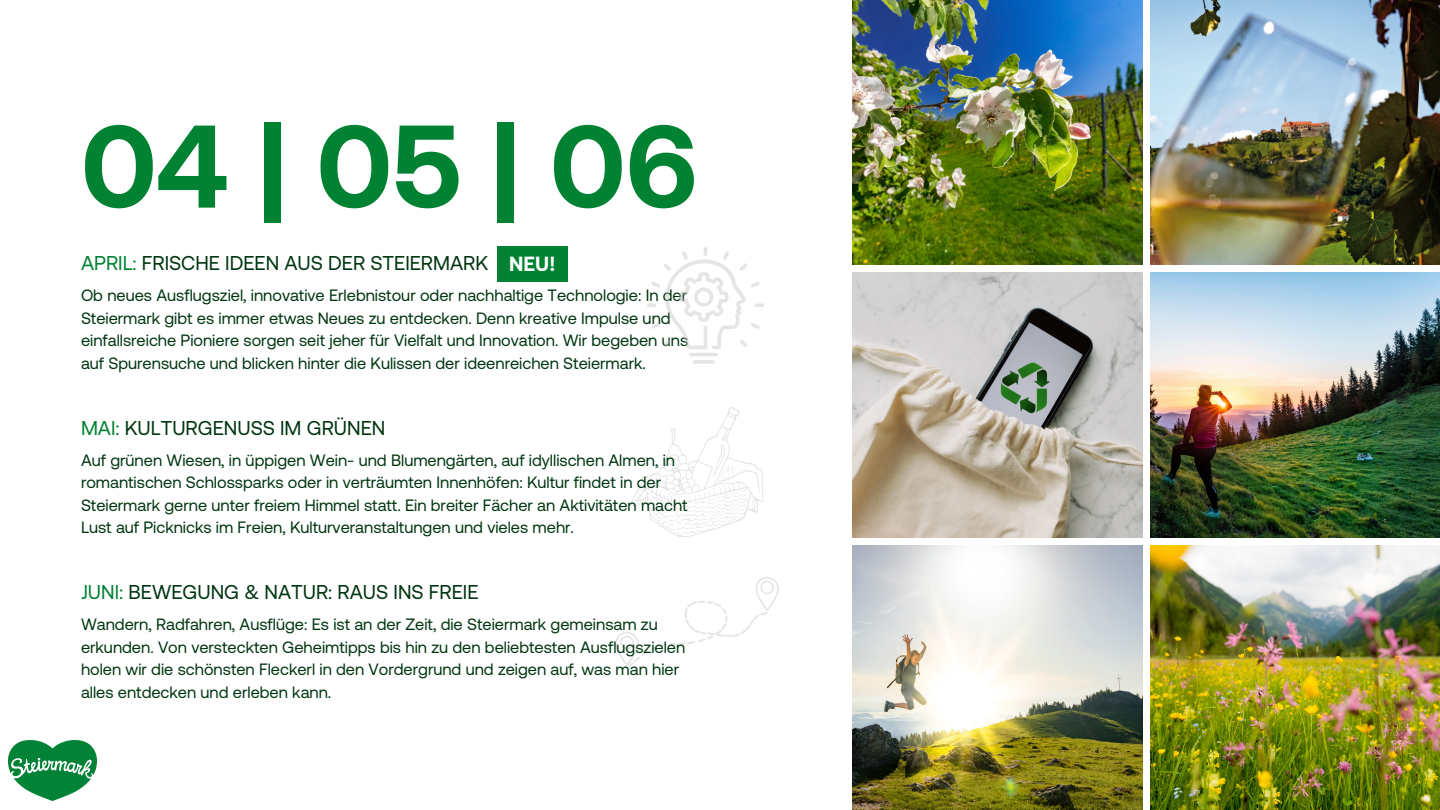
<style>
.page{position:relative;width:1440px;height:810px;background:#fff}
.page>*{position:absolute;margin:0;border:0;box-sizing:border-box;transform-origin:0 0}
.t1{font:700 117.2px "Aeonik";color:#008232}
.t2{font:700 20.5px "Aeonik";color:#fff}
.t3{font:20px "Aeonik";color:#003610}
.t4{font:16.4px/22.5px "Aeonik";color:#003610}
.s1{color:#008232}
</style>
<div class="page">
<img style="left:853px;top:0;width:290px;height:265px">
<img style="left:1150px;top:0;width:290px;height:265px">
<img style="left:853px;top:272px;width:290px;height:266px">
<img style="left:1150px;top:272px;width:290px;height:266px">
<img style="left:853px;top:545px;width:290px;height:265px">
<img style="left:1150px;top:545px;width:290px;height:265px">
<svg style="left:630px;top:407px;width:134px;height:130px"></svg>
<svg style="left:615px;top:577px;width:164px;height:91px"></svg>
<img style="left:9px;top:741px;width:88px;height:60px">
<hr style="left:689px;top:353px;width:29px;height:3px;background:#c0c0c0;border-radius:2px">
<hr style="left:693px;top:360px;width:22px;height:4px;background:#e6e6e6;border-radius:2px">
<svg style="left:647px;top:247px;width:117px;height:102px"></svg>
<div style="left:497px;top:247px;width:71px;height:35px;background:#008232"></div>
<p class="t1" style="left:81px;top:99px;width:618px">04|05|06</p>
<p class="t2" style="left:509px;top:252px;width:48px">NEU!</p>
<p class="t3" style="left:81px;top:252px;width:409px"><span class="s1">APRIL:</span> FRISCHE IDEEN AUS DER STEIERMARK</p>
<p class="t4" style="left:81px;top:284px;width:609px">Ob neues Ausflugsziel, innovative Erlebnistour oder nachhaltige Technologie: In der Steiermark gibt es immer etwas Neues zu entdecken. Denn kreative Impulse und einfallsreiche Pioniere sorgen seit jeher für Vielfalt und Innovation. Wir begeben uns auf Spurensuche und blicken hinter die Kulissen der ideenreichen Steiermark.</p>
<p class="t3" style="left:81px;top:416px;width:306px"><span class="s1">MAI:</span> KULTURGENUSS IM GRÜNEN</p>
<p class="t4" style="left:81px;top:449px;width:608px">Auf grünen Wiesen, in üppigen Wein- und Blumengärten, auf idyllischen Almen, in romantischen Schlossparks oder in verträumten Innenhöfen: Kultur findet in der Steiermark gerne unter freiem Himmel statt. Ein breiter Fächer an Aktivitäten macht Lust auf Picknicks im Freien, Kulturveranstaltungen und vieles mehr.</p>
<p class="t3" style="left:81px;top:581px;width:399px"><span class="s1">JUNI:</span> BEWEGUNG &amp; NATUR: RAUS INS FREIE</p>
<p class="t4" style="left:81px;top:613px;width:606px">Wandern, Radfahren, Ausflüge: Es ist an der Zeit, die Steiermark gemeinsam zu erkunden. Von versteckten Geheimtipps bis hin zu den beliebtesten Ausflugszielen holen wir die schönsten Fleckerl in den Vordergrund und zeigen auf, was man hier alles entdecken und erleben kann.</p>
</div>
